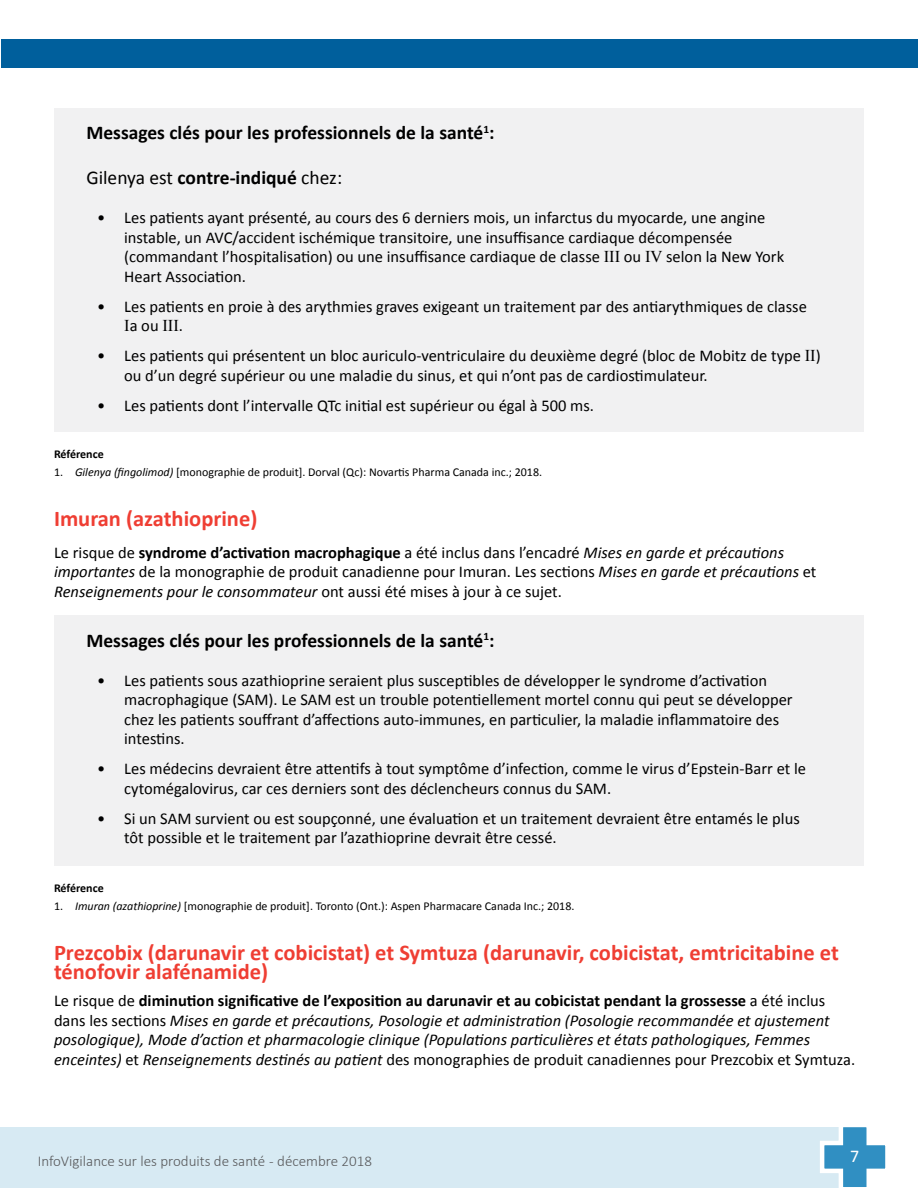
<style>
.page{position:relative;width:918px;height:1188px;background:#fff}
.page>*{position:absolute;margin:0;border:0;box-sizing:border-box;transform-origin:0 0}
.t1{font:700 22.5px/19.5px "Calibri";color:#ef3e33}
.t2{font:700 19.5px "Calibri";color:#000}
.t3{font:19.5px "Calibri";color:#000}
.t4{font:18px "Calibri";color:#fff}
.t5{font:16.5px/19.5px "Calibri";color:#000}
.t6{font:italic 16.5px/19.5px "Calibri";color:#000}
.t7{font:16.5px "Times New Roman";color:#000}
.t8{font:300 15px "Calibri";color:#58595b}
.t9{font:12px "Calibri";color:#000}
.t10{font:700 12px "Calibri";letter-spacing:-.005em;color:#000}
.s1{font-weight:700}
.s2{font-family:"Times New Roman"}
.s3{font-family:"Calibri"}
.s4{font-style:italic}
.s5{font-style:normal}
.s6{font-weight:700;font-style:normal}
</style>
<div class="page">
<div style="left:1px;top:1127px;width:854px;height:61px;background:#d7eaf3"></div>
<hr style="left:0;top:1127px;width:1px;height:61px;background:#d7eaf3">
<svg style="left:820px;top:1127px;width:66px;height:61px"></svg>
<div style="left:1px;top:39px;width:917px;height:29px;background:#005f9c"></div>
<div style="left:54px;top:108px;width:810px;height:324px;background:#f1f1f2"></div>
<div style="left:54px;top:616px;width:810px;height:250px;background:#f1f1f2"></div>
<p class="t2" style="left:86px;top:120px;width:410px">Messages clés pour les professionnels de la santé<sup>1</sup>:</p>
<p class="t3" style="left:86px;top:165px;width:257px">Gilenya est <span class="s1">contre-indiqué</span> chez:</p>
<p class="t5" style="left:124px;top:208px;width:662px;text-indent:-27px">• Les patients ayant présenté, au cours des 6 derniers mois, un infarctus du myocarde, une angine instable, un AVC/accident ischémique transitoire, une insuffisance cardiaque décompensée (commandant l’hospitalisation) ou une insuffisance cardiaque de classe <span class="s2">III</span> ou <span class="s2">IV</span> selon la New York Heart Association.</p>
<p class="t5" style="left:97px;top:296px;width:711px">• Les patients en proie à des arythmies graves exigeant un traitement par des antiarythmiques de classe</p>
<p class="t7" style="left:124px;top:315px;width:60px">I<span class="s3">a ou</span> III<span class="s3">.</span></p>
<p class="t5" style="left:124px;top:346px;width:698px;text-indent:-27px">• Les patients qui présentent un bloc auriculo-ventriculaire du deuxième degré (bloc de Mobitz de type <span class="s2">II</span>) ou d’un degré supérieur ou une maladie du sinus, et qui n’ont pas de cardiostimulateur.</p>
<p class="t5" style="left:97px;top:395px;width:498px">• Les patients dont l’intervalle QTc initial est supérieur ou égal à 500 ms.</p>
<p class="t10" style="left:54px;top:446px;width:51px">Référence</p>
<p class="t9" style="left:54px;top:465px;width:490px">1. <span class="s4">Gilenya (fingolimod)</span> [monographie de produit]. Dorval (Qc): Novartis Pharma Canada inc.; 2018.</p>
<h1 class="t1" style="left:54px;top:509px;width:205px">Imuran (azathioprine)</h1>
<p class="t5" style="left:54px;top:543px;width:764px">Le risque de <span class="s1">syndrome d’activation macrophagique</span> a été inclus dans l’encadré <span class="s4">Mises en garde et précautions importantes</span> de la monographie de produit canadienne pour Imuran. Les sections <span class="s4">Mises en garde et précautions</span> et<br><span class="s4">Renseignements pour le consommateur</span> ont aussi été mises à jour à ce sujet.</p>
<p class="t2" style="left:86px;top:628px;width:410px">Messages clés pour les professionnels de la santé<sup>1</sup>:</p>
<p class="t5" style="left:124px;top:671px;width:670px;text-indent:-27px">• Les patients sous azathioprine seraient plus susceptibles de développer le syndrome d’activation macrophagique (SAM). Le SAM est un trouble potentiellement mortel connu qui peut se développer chez les patients souffrant d’affections auto-immunes, en particulier, la maladie inflammatoire des intestins.</p>
<p class="t5" style="left:124px;top:759px;width:683px;text-indent:-27px">• Les médecins devraient être attentifs à tout symptôme d’infection, comme le virus d’Epstein-Barr et le cytomégalovirus, car ces derniers sont des déclencheurs connus du SAM.</p>
<p class="t5" style="left:124px;top:809px;width:677px;text-indent:-27px">• Si un SAM survient ou est soupçonné, une évaluation et un traitement devraient être entamés le plus tôt possible et le traitement par l’azathioprine devrait être cessé.</p>
<p class="t10" style="left:54px;top:880px;width:51px">Référence</p>
<p class="t9" style="left:54px;top:898px;width:522px">1. <span class="s4">Imuran (azathioprine)</span> [monographie de produit]. Toronto (Ont.): Aspen Pharmacare Canada Inc.; 2018.</p>
<h1 class="t1" style="left:54px;top:942px;width:786px">Prezcobix (darunavir et cobicistat) et Symtuza (darunavir, cobicistat, emtricitabine et ténofovir alafénamide)</h1>
<p class="t6" style="left:54px;top:990px;width:803px"><span class="s5">Le risque de</span> <span class="s6">diminution significative de l’exposition au darunavir et au cobicistat pendant la grossesse</span> <span class="s5">a été inclus dans les sections</span> Mises en garde et précautions, Posologie et administration (Posologie recommandée et ajustement posologique), Mode d’action et pharmacologie clinique (Populations particulières et états pathologiques, Femmes enceintes) <span class="s5">et</span> Renseignements destinés au patient <span class="s5">des monographies de produit canadiennes pour Prezcobix et Symtuza.</span></p>
<p class="t8" style="left:38px;top:1152px;width:336px">InfoVigilance sur les produits de santé - décembre 2018</p>
<p class="t4" style="left:850px;top:1144px;width:11px">7</p>
</div>
